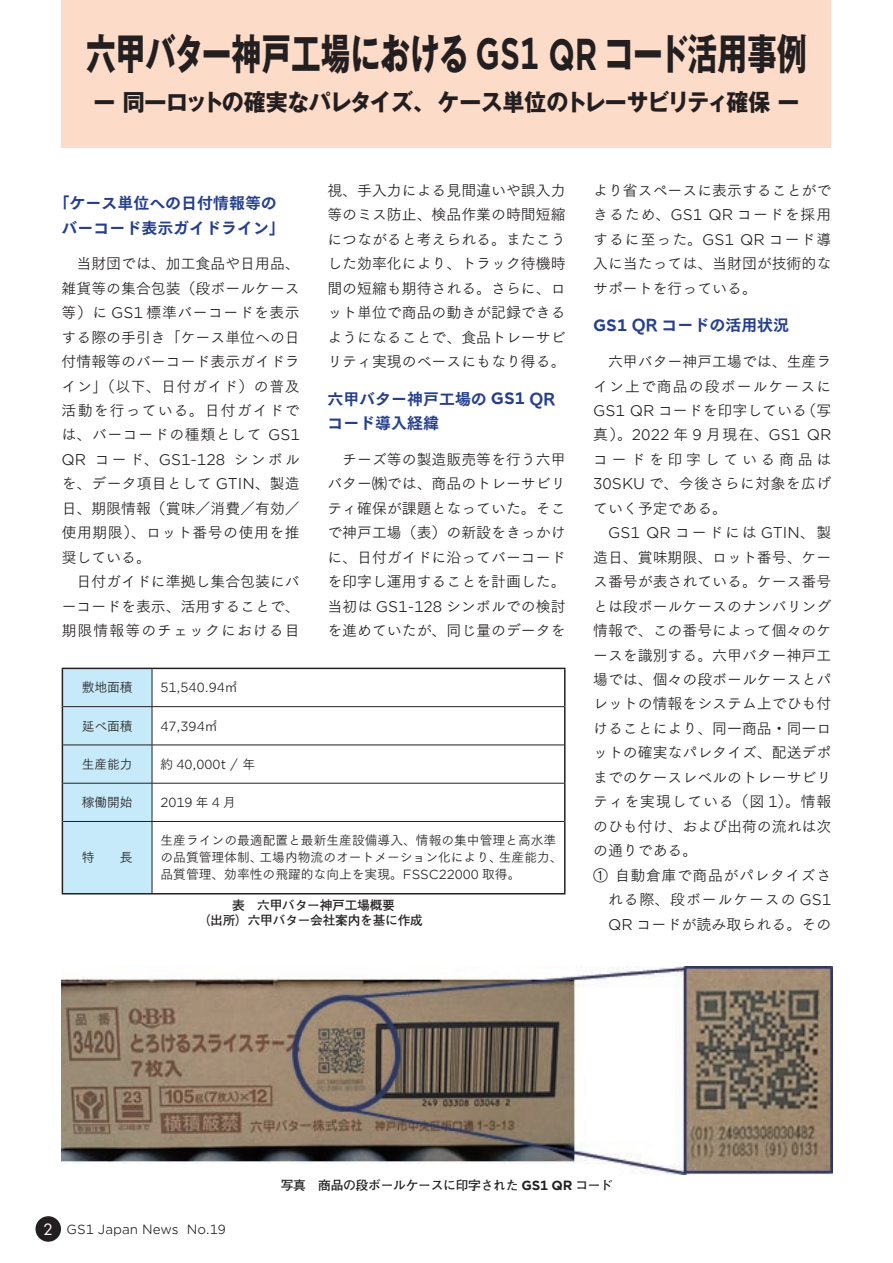
<style>
.page{position:relative;width:893px;height:1263px;background:#fff}
.page>*{position:absolute;margin:0;border:0;box-sizing:border-box;transform-origin:0 0}
.t1{font:700 42.45px "Gothic MB101 Pr 6 N";color:#231f20;scale:.7 1}
.t2{font:700 23.4px "Gothic MB101 Pr 6 N";letter-spacing:-.03em;color:#231f20;scale:.94 1}
.t3{font:15.9px/24.5px "Tsuku Go Pro E";color:#253f8e;text-align:center}
.t4{font:14.85px/24.5px "Tsuku Go Pro R";color:#231f20;text-align:justify}
.t5{font:14.85px "Gotham Office";color:#231f20}
.t6{font:14.85px "Tsuku Go Pro R";letter-spacing:.055em;color:#231f20}
.t7{font:14.85px "Tsuku Go Pro R";letter-spacing:.04em;color:#231f20}
.t8{font:14.85px "Tsuku Go Pro R";letter-spacing:.06em;color:#231f20}
.t9{font:12.75px/17px "Tsuku Go Pro R";color:#231f20}
.t10{font:700 12.75px/14.9px "Futo Go B101 Pr 6 N";letter-spacing:-.02em;color:#231f20;text-align:center}
.t11{font:12.75px "Gotham Office";color:#231f20}
.s1{font-family:"Gotham Office"}
.s2{font-family:"Tsuku Go Pro R"}
.s3{font-family:"Gotham Office";font-weight:700}
.s4{font-family:"Futura";font-size:15.15px;color:#fff}
</style>
<div class="page">
<div style="left:62px;top:0;width:769px;height:148px;background:#fddbc9"></div>
<div style="left:63px;top:669px;width:89px;height:224px;background:#c6eafa"></div>
<hr style="left:152px;top:669px;width:1px;height:37px;background:#231f20">
<hr style="left:63px;top:706px;width:89px;height:1px;background:#231f20">
<hr style="left:152px;top:706px;width:412px;height:1px;background:#231f20">
<hr style="left:152px;top:707px;width:1px;height:38px;background:#231f20">
<hr style="left:63px;top:745px;width:89px;height:1px;background:#231f20">
<hr style="left:152px;top:745px;width:412px;height:1px;background:#231f20">
<hr style="left:152px;top:745px;width:1px;height:38px;background:#231f20">
<hr style="left:63px;top:783px;width:89px;height:1px;background:#231f20">
<hr style="left:152px;top:783px;width:412px;height:1px;background:#231f20">
<hr style="left:152px;top:783px;width:1px;height:38px;background:#231f20">
<hr style="left:63px;top:821px;width:89px;height:1px;background:#231f20">
<hr style="left:152px;top:821px;width:412px;height:1px;background:#231f20">
<hr style="left:152px;top:822px;width:1px;height:71px;background:#231f20">
<hr style="left:62px;top:668px;width:90px;height:1px;background:#231f20">
<hr style="left:62px;top:669px;width:1px;height:38px;background:#231f20">
<hr style="left:152px;top:668px;width:414px;height:1px;background:#231f20">
<hr style="left:564px;top:669px;width:2px;height:38px;background:#231f20">
<hr style="left:62px;top:707px;width:1px;height:38px;background:#231f20">
<hr style="left:564px;top:707px;width:2px;height:38px;background:#231f20">
<hr style="left:62px;top:745px;width:1px;height:38px;background:#231f20">
<hr style="left:564px;top:745px;width:2px;height:38px;background:#231f20">
<hr style="left:62px;top:783px;width:1px;height:38px;background:#231f20">
<hr style="left:564px;top:783px;width:2px;height:38px;background:#231f20">
<hr style="left:62px;top:821px;width:1px;height:72px;background:#231f20">
<hr style="left:564px;top:821px;width:2px;height:72px;background:#231f20">
<hr style="left:62px;top:893px;width:90px;height:1px;background:#231f20">
<hr style="left:152px;top:893px;width:414px;height:1px;background:#231f20">
<img style="left:62px;top:967px;width:770px;height:207px">
<div style="left:36px;top:1216px;width:25px;height:26px;background:#231f20;border-radius:50%"></div>
<h1 class="t1" style="left:86px;top:18px;width:1031px">六甲バター神戸工場における <span class="s1">GS1 QR</span> コード活用事例</h1>
<h2 class="t2" style="left:94px;top:83px;width:752px">ー同一ロットの確実なパレタイズ、ケース単位のトレーサビリティ確保ー</h2>
<p class="t3" style="left:54px;top:189px;width:233px">「ケース単位への日付情報等のバーコード表示ガイドライン」</p>
<p class="t4" style="left:62px;top:250px;width:240px">　当財団では、加工食品や日用品、雑貨等の集合包装（段ボールケース等）に <span class="s1">GS1</span> 標準バーコードを表示する際の手引き「ケース単位への日付情報等のバーコード表示ガイドライン」（以下、日付ガイド）の普及活動を行っている。日付ガイドでは、バーコードの種類として <span class="s1">GS1</span></p>
<p class="t5" style="left:62px;top:450px;width:240px">QR <span class="s2">コード、</span>GS1-128 <span class="s2">シンボル</span></p>
<p class="t4" style="left:62px;top:470px;width:240px;text-align:left">を、データ項目として <span class="s1">GTIN</span>、製造日、期限情報（賞味／消費／有効／使用期限）、ロット番号の使用を推奨している。<br>　日付ガイドに準拠し集合包装にバーコードを表示、活用することで、期限情報等のチェックにおける目</p>
<p class="t9" style="left:82px;top:678px;width:53px">敷地面積</p>
<p class="t11" style="left:161px;top:679px;width:79px">51,540.94<span class="s2">㎡</span></p>
<p class="t9" style="left:82px;top:716px;width:53px">延べ面積</p>
<p class="t11" style="left:161px;top:717px;width:58px">47,394<span class="s2">㎡</span></p>
<p class="t9" style="left:82px;top:754px;width:53px">生産能力</p>
<p class="t11" style="left:161px;top:756px;width:96px"><span class="s2">約</span> 40,000t / <span class="s2">年</span></p>
<p class="t9" style="left:82px;top:792px;width:53px">稼働開始</p>
<p class="t11" style="left:161px;top:794px;width:77px">2019 <span class="s2">年</span> 4 <span class="s2">月</span></p>
<p class="t4" style="left:327px;top:177px;width:240px">視、手入力による見間違いや誤入力等のミス防止、検品作業の時間短縮につながると考えられる。またこうした効率化により、トラック待機時間の短縮も期待される。さらに、ロット単位で商品の動きが記録できるようになることで、食品トレーサビリティ実現のベースにもなり得る。</p>
<p class="t3" style="left:327px;top:385px;width:229px;text-align:left">六甲バター神戸工場の <span class="s3">GS1</span> QRコード導入経緯</p>
<p class="t4" style="left:327px;top:445px;width:240px">　チーズ等の製造販売等を行う六甲バター㈱では、商品のトレーサビリティ確保が課題となっていた。そこで神戸工場（表）の新設をきっかけに、日付ガイドに沿ってバーコードを印字し運用することを計画した。当初は <span class="s1">GS1-128</span> シンボルでの検討を進めていたが、同じ量のデータを</p>
<p class="t9" style="left:82px;top:848px;width:53px">特　　長</p>
<p class="t9" style="left:161px;top:831px;width:404px">生産ラインの最適配置と最新生産設備導入、情報の集中管理と高水準の品質管理体制、工場内物流のオートメーション化により、生産能力、品質管理、効率性の飛躍的な向上を実現。<span class="s1">FSSC22000</span> 取得。</p>
<p class="t10" style="left:198px;top:897px;width:227px">表　六甲バター神戸工場概要<br>（出所）六甲バター会社案内を基に作成</p>
<p class="t4" style="left:593px;top:177px;width:240px">より省スペースに表示することができるため、<span class="s1">GS1 QR</span> コードを採用するに至った。<span class="s1">GS1 QR</span> コード導入に当たっては、当財団が技術的なサポートを行っている。</p>
<p class="t3" style="left:593px;top:311px;width:197px"><span class="s3">GS1</span> QR コードの活用状況</p>
<p class="t4" style="left:593px;top:348px;width:240px">　六甲バター神戸工場では、生産ライン上で商品の段ボールケースに<span class="s1">GS1 QR</span> コードを印字している（写</p>
<p class="t5" style="left:593px;top:425px;width:240px"><span class="s2">真）。</span>2022 <span class="s2">年</span> 9 <span class="s2">月現在、</span>GS1 QR</p>
<p class="t4" style="left:593px;top:445px;width:240px">コードを印字している商品は<span class="s1">30SKU</span> で、今後さらに対象を広げていく予定である。</p>
<p class="t5" style="left:608px;top:523px;width:225px">GS1 QR <span class="s2">コードには</span> GTIN<span class="s2">、製</span></p>
<p class="t4" style="left:593px;top:543px;width:240px">造日、賞味期限、ロット番号、ケー</p>
<p class="t4" style="left:593px;top:568px;width:240px">ス番号が表されている。ケース番号</p>
<p class="t4" style="left:593px;top:592px;width:240px">とは段ボールケースのナンバリング</p>
<p class="t4" style="left:593px;top:617px;width:240px">情報で、この番号によって個々のケ</p>
<p class="t4" style="left:593px;top:641px;width:240px">ースを識別する。六甲バター神戸工</p>
<p class="t4" style="left:593px;top:666px;width:240px">場では、個々の段ボールケースとパ</p>
<p class="t4" style="left:593px;top:690px;width:240px">レットの情報をシステム上でひも付</p>
<p class="t4" style="left:593px;top:714px;width:240px">けることにより、同一商品・同一ロ</p>
<p class="t4" style="left:593px;top:739px;width:240px">ットの確実なパレタイズ、配送デポ</p>
<p class="t4" style="left:593px;top:763px;width:240px">までのケースレベルのトレーサビリ</p>
<p class="t6" style="left:593px;top:789px;width:240px">ティを実現している（図 <span class="s1">1</span>）。情報</p>
<p class="t4" style="left:593px;top:812px;width:240px">のひも付け、および出荷の流れは次</p>
<p class="t4" style="left:593px;top:837px;width:106px">の通りである。</p>
<p class="t7" style="left:593px;top:863px;width:240px">① 自動倉庫で商品がパレタイズさ</p>
<p class="t8" style="left:608px;top:887px;width:225px">れる際、段ボールケースの <span class="s1">GS1</span></p>
<p class="t4" style="left:608px;top:910px;width:225px"><span class="s1">QR</span> コードが読み取られる。その</p>
<p class="t11" style="left:44px;top:1220px;width:184px"><span class="s4">2</span> GS1 Japan News No.19</p>
<p class="t10" style="left:281px;top:1177px;width:334px">写真　商品の段ボールケースに印字された <span class="s1">GS1 QR</span> コード</p>
</div>
